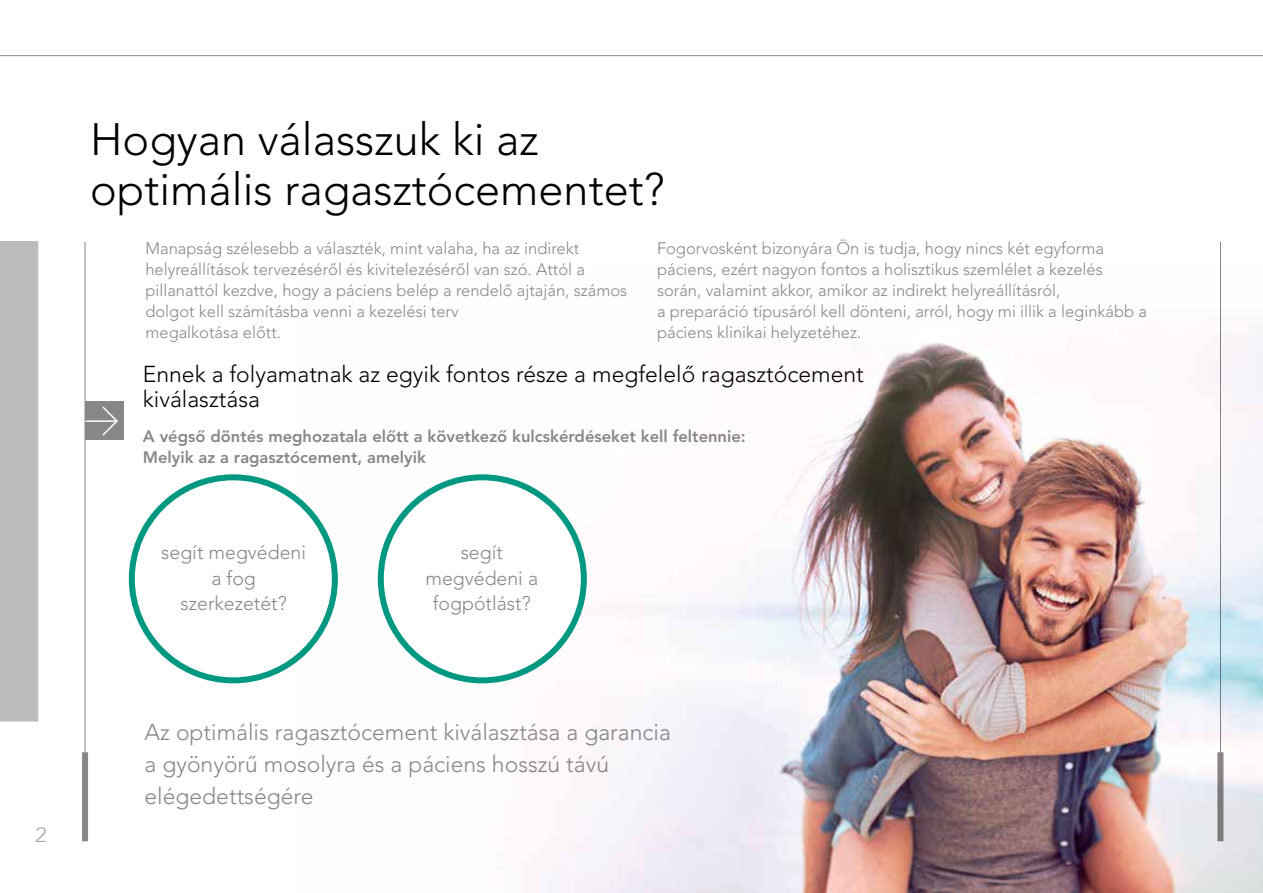
<style>
.page{position:relative;width:1263px;height:893px;background:#fff}
.page>*{position:absolute;margin:0;border:0;box-sizing:border-box;transform-origin:0 0}
.t1{font:300 45px/49.5px "Avenir LT Std";color:#000}
.t2{font:300 22.95px/31.8px "Avenir LT Std";color:#878786}
.t3{font:300 22.95px/25.5px "Avenir LT Std";color:#000}
.t4{font:300 20.55px "Avenir LT Std";color:#a7a7a8;scale:1.1 1}
.t5{font:300 19.5px/25.5px "Avenir LT Std";color:#878786;text-align:center}
.t6{font:300 16.5px/21px "Avenir LT Std";color:#878786}
.t7{font:800 16.5px/21px "Avenir LT Std";color:#878786}
</style>
<div class="page">
<img style="left:299px;top:334px;width:964px;height:559px">
<div style="left:82px;top:752px;width:6px;height:89px;background:#878786"></div>
<hr style="left:1220px;top:242px;width:1px;height:523px;background:#878786">
<svg style="left:1217px;top:752px;width:6px;height:89px"></svg>
<div style="left:0;top:241px;width:38px;height:480px;background:#bbbcbd"></div>
<div style="left:132px;top:477px;width:203px;height:203px;background:#fff;border-radius:50%"></div>
<div style="left:129px;top:474px;width:209px;height:209px;border:6px solid #009881;border-radius:50%"></div>
<div style="left:381px;top:477px;width:203px;height:203px;background:#fff;border-radius:50%"></div>
<div style="left:378px;top:474px;width:209px;height:209px;border:6px solid #009881;border-radius:50%"></div>
<div style="left:85px;top:402px;width:38px;height:38px;background:#878786"></div>
<svg style="left:102px;top:406px;width:16px;height:30px"></svg>
<hr style="left:85px;top:420px;width:32px;height:2px;background:#fff">
<hr style="left:85px;top:242px;width:1px;height:523px;background:#878786">
<svg style="left:0;top:55px;width:1263px;height:2px;background:#c2c2c2"></svg>
<p class="t4" style="left:35px;top:822px;width:12px">2</p>
<h1 class="t1" style="left:90px;top:115px;width:576px">Hogyan válasszuk ki az optimális ragasztócementet?</h1>
<p class="t6" style="left:145px;top:238px;width:483px">Manapság szélesebb a választék, mint valaha, ha az indirekt helyreállítások tervezéséről és kivitelezéséről van szó. Attól a pillanattól kezdve, hogy a páciens belép a rendelő ajtaján, számos dolgot kell számításba venni a kezelési terv<br>megalkotása előtt.</p>
<p class="t6" style="left:657px;top:238px;width:491px">Fogorvosként bizonyára Ön is tudja, hogy nincs két egyforma páciens, ezért nagyon fontos a holisztikus szemlélet a kezelés során, valamint akkor, amikor az indirekt helyreállításról,<br>a preparáció típusáról kell dönteni, arról, hogy mi illik a leginkább a páciens klinikai helyzetéhez.</p>
<h2 class="t3" style="left:143px;top:361px;width:722px">Ennek a folyamatnak az egyik fontos része a megfelelő ragasztócement kiválasztása</h2>
<p class="t7" style="left:143px;top:426px;width:604px">A végső döntés meghozatala előtt a következő kulcskérdéseket kell feltennie:<br>Melyik az a ragasztócement, amelyik</p>
<p class="t5" style="left:161px;top:540px;width:146px">segít megvédeni a fog szerkezetét?</p>
<p class="t5" style="left:425px;top:540px;width:114px">segít megvédeni a fogpótlást?</p>
<h2 class="t2" style="left:145px;top:716px;width:528px">Az optimális ragasztócement kiválasztása a garancia a gyönyörű mosolyra és a páciens hosszú távú elégedettségére</h2>
</div>
